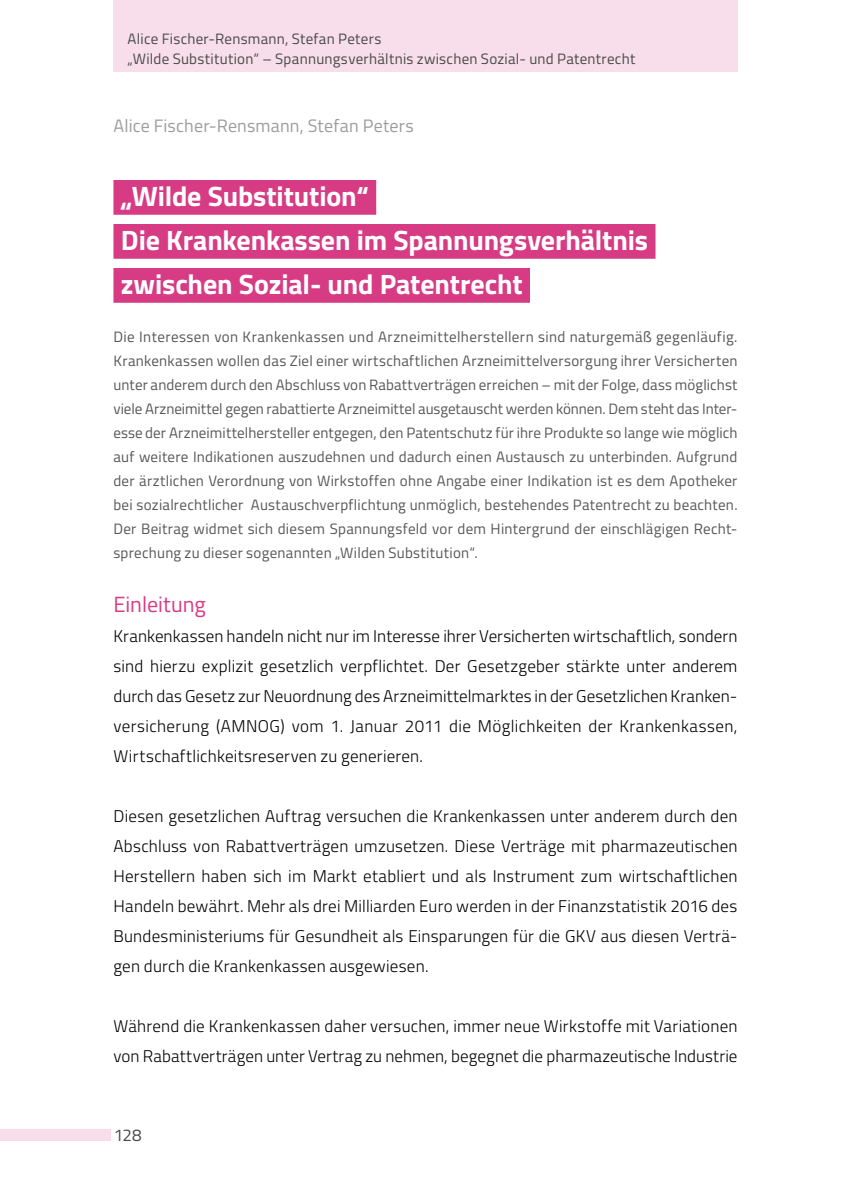
<style>
.page{position:relative;width:851px;height:1191px;background:#fff}
.page>*{position:absolute;margin:0;border:0;box-sizing:border-box;transform-origin:0 0}
.t1{font:700 28px/44px "Titillium";letter-spacing:-.005em;color:#fff}
.t2{font:22px "Titillium";letter-spacing:-.005em;color:#d73b84}
.t3{font:18px "Titillium";letter-spacing:.01em;color:#9d9d9c}
.t4{font:300 17px/30px "Titillium";letter-spacing:.01em;color:#000;text-align:justify}
.t5{font:17px "Titillium";color:#4a4a49}
.t6{font:15px/24px "Titillium";letter-spacing:.015em;color:#575756}
.t7{font:15px/20px "Titillium";letter-spacing:.015em;color:#4a4a49}
</style>
<div class="page">
<div style="left:113px;top:0;width:624px;height:71px;background:#f8deeb"></div>
<div style="left:0;top:1129px;width:111px;height:11px;background:#f8deeb"></div>
<div style="left:113px;top:180px;width:263px;height:35px;background:#d73b84"></div>
<div style="left:113px;top:224px;width:542px;height:35px;background:#d73b84"></div>
<div style="left:113px;top:268px;width:417px;height:35px;background:#d73b84"></div>
<p class="t7" style="left:128px;top:28px;width:509px">Alice Fischer-Rensmann, Stefan Peters<br>„Wilde Substitution“ – Spannungsverhältnis zwischen Sozial- und Patentrecht</p>
<p class="t3" style="left:113px;top:113px;width:302px">Alice Fischer-Rensmann, Stefan Peters</p>
<h1 class="t1" style="left:121px;top:173px;width:528px">„Wilde Substitution“<br>Die Krankenkassen im Spannungsverhältnis zwischen Sozial- und Patentrecht</h1>
<p class="t6" style="left:113px;top:324px;width:625px">Die Interessen von Krankenkassen und Arzneimittelherstellern sind naturgemäß gegenläufig.<br>Krankenkassen wollen das Ziel einer wirtschaftlichen Arzneimittelversorgung ihrer Versicherten unter anderem durch den Abschluss von Rabattverträgen erreichen – mit der Folge, dass möglichst viele Arzneimittel gegen rabattierte Arzneimittel ausgetauscht werden können. Dem steht das Inter&shy;esse der Arzneimittelhersteller entgegen, den Patentschutz für ihre Produkte so lange wie möglich auf weitere Indikationen auszudehnen und dadurch einen Austausch zu unterbinden. Aufgrund der ärztlichen Verordnung von Wirkstoffen ohne Angabe einer Indikation ist es dem Apotheker bei sozialrechtlicher Austauschverpflichtung unmöglich, bestehendes Patentrecht zu beachten.<br>Der Beitrag widmet sich diesem Spannungsfeld vor dem Hintergrund der einschlägigen Recht&shy;sprechung zu dieser sogenannten „Wilden Substitution“.</p>
<p class="t2" style="left:113px;top:588px;width:94px">Einleitung</p>
<p class="t4" style="left:113px;top:620px;width:625px">Krankenkassen handeln nicht nur im Interesse ihrer Versicherten wirtschaftlich, sondern sind hierzu explizit gesetzlich verpflichtet. Der Gesetzgeber stärkte unter anderem durch das Gesetz zur Neuordnung des Arzneimittelmarktes in der Gesetzlichen Kranken&shy;versicherung (AMNOG) vom 1. Januar 2011 die Möglichkeiten der Krankenkassen, Wirtschaftlichkeitsreserven zu generieren.</p>
<p class="t4" style="left:113px;top:800px;width:625px">Diesen gesetzlichen Auftrag versuchen die Krankenkassen unter anderem durch den Abschluss von Rabattverträgen umzusetzen. Diese Verträge mit pharmazeutischen Herstellern haben sich im Markt etabliert und als Instrument zum wirtschaftlichen Handeln bewährt. Mehr als drei Milliarden Euro werden in der Finanzstatistik 2016 des Bundesministeriums für Gesundheit als Einsparungen für die GKV aus diesen Verträ&shy;gen durch die Krankenkassen ausgewiesen.</p>
<p class="t4" style="left:113px;top:1010px;width:625px">Während die Krankenkassen daher versuchen, immer neue Wirkstoffe mit Variationen von Rabattverträgen unter Vertrag zu nehmen, begegnet die pharmazeutische Industrie</p>
<p class="t5" style="left:114px;top:1122px;width:30px">128</p>
</div>
